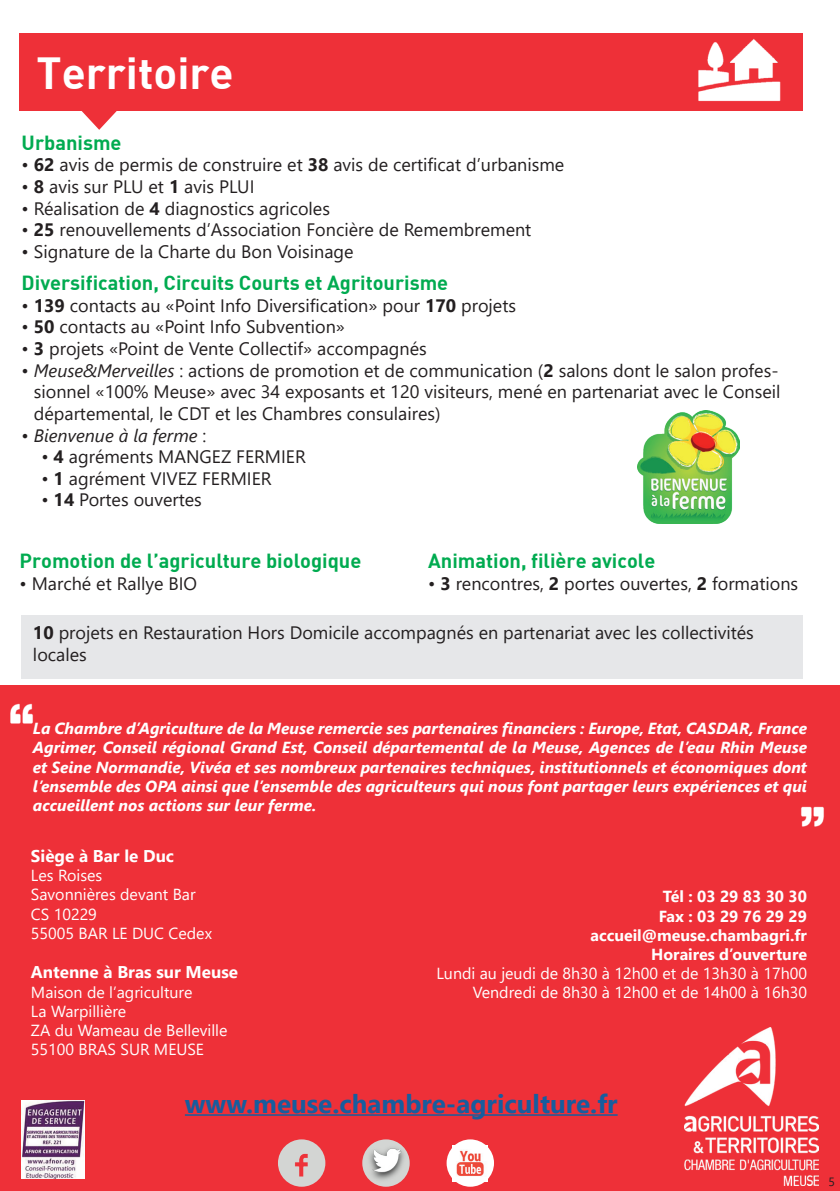
<style>
.page{position:relative;width:840px;height:1191px;background:#fff}
.page>*{position:absolute;margin:0;border:0;box-sizing:border-box;transform-origin:0 0}
.t1{font:44px "DIN Bold";color:#fff}
.t2{font:700 26px "Segoe UI";color:#175d9e}
.t3{font:20px "DIN Bold";color:#00ab50}
.t4{font:18px/21.6px "Segoe UI";color:#231f20;text-align:justify}
.t5{font:italic 18px "Segoe UI";color:#231f20}
.t6{font:700 17px "Segoe UI";color:#fff}
.t7{font:italic 700 16px/19.2px "Segoe UI";color:#fff;text-align:justify}
.t8{font:16px/19.2px "Segoe UI";color:#fff}
.t9{font:700 16px/19.2px "Segoe UI";color:#fff;text-align:right}
.t10{font:12px "Segoe UI";color:#231f20}
.s1{font-weight:700}
.s2{font-style:italic}
.s3{font-style:normal}
</style>
<div class="page">
<div style="left:19px;top:33px;width:783px;height:78px;background:#ee3038"></div>
<svg style="left:81px;top:111px;width:36px;height:19px"></svg>
<div style="left:22px;top:615px;width:780px;height:63px;background:#e6e7e9"></div>
<img style="left:698px;top:39px;width:83px;height:63px">
<img style="left:637px;top:411px;width:102px;height:113px">
<div style="left:0;top:685px;width:839px;height:506px;background:#ee3038"></div>
<img style="left:684px;top:1027px;width:133px;height:158px">
<img style="left:10px;top:703px;width:23px;height:21px">
<img style="left:801px;top:806px;width:23px;height:21px">
<hr style="left:185px;top:1114px;width:432px;height:1px;background:#175d9e">
<div style="left:278px;top:1139px;width:47px;height:47px;background:#d3d5d3;border-radius:50%"></div>
<img style="left:285px;top:1153px;width:33px;height:28px">
<svg style="left:362px;top:1139px;width:47px;height:47px"></svg>
<img style="left:365px;top:1142px;width:43px;height:43px">
<div style="left:446px;top:1139px;width:47px;height:47px;background:#fff;border-radius:50%"></div>
<img style="left:452px;top:1145px;width:35px;height:36px">
<img style="left:22px;top:1100px;width:62px;height:78px">
<h1 class="t1" style="left:36px;top:44px;width:198px">Territoire</h1>
<p class="t3" style="left:22px;top:130px;width:101px">Urbanisme</p>
<p class="t4" style="left:22px;top:153px;width:544px">• <span class="s1">62</span> avis de permis de construire et <span class="s1">38</span> avis de certificat d’urbanisme</p>
<p class="t4" style="left:22px;top:174px;width:234px">• <span class="s1">8</span> avis sur PLU et <span class="s1">1</span> avis PLUI</p>
<p class="t4" style="left:22px;top:196px;width:310px">• Réalisation de <span class="s1">4</span> diagnostics agricoles</p>
<p class="t4" style="left:22px;top:217px;width:511px">• <span class="s1">25</span> renouvellements d’Association Foncière de Remembrement</p>
<p class="t4" style="left:22px;top:239px;width:333px">• Signature de la Charte du Bon Voisinage</p>
<p class="t3" style="left:22px;top:270px;width:428px">Diversification, Circuits Courts et Agritourisme</p>
<p class="t4" style="left:22px;top:293px;width:495px">• <span class="s1">139</span> contacts au «Point Info Diversification» pour <span class="s1">170</span> projets</p>
<p class="t4" style="left:22px;top:315px;width:325px">• <span class="s1">50</span> contacts au «Point Info Subvention»</p>
<p class="t4" style="left:22px;top:336px;width:406px">• <span class="s1">3</span> projets «Point de Vente Collectif» accompagnés</p>
<p class="t4" style="left:34px;top:358px;width:747px;text-indent:-12px">• <span class="s2">Meuse&amp;Merveilles</span> : actions de promotion et de communication (<span class="s1">2</span> salons dont le salon profes&shy;sionnel «100% Meuse» avec 34 exposants et 120 visiteurs, mené en partenariat avec le Conseil départemental, le CDT et les Chambres consulaires)</p>
<p class="t5" style="left:22px;top:420px;width:186px"><span class="s3">•</span> Bienvenue à la ferme <span class="s3">:</span></p>
<p class="t4" style="left:41px;top:444px;width:266px">• <span class="s1">4</span> agréments MANGEZ FERMIER</p>
<p class="t4" style="left:41px;top:466px;width:232px">• <span class="s1">1</span> agrément VIVEZ FERMIER</p>
<p class="t4" style="left:41px;top:487px;width:162px">• <span class="s1">14</span> Portes ouvertes</p>
<p class="t3" style="left:19px;top:548px;width:343px">Promotion de l’agriculture biologique</p>
<p class="t4" style="left:19px;top:571px;width:179px">• Marché et Rallye BIO</p>
<p class="t3" style="left:428px;top:548px;width:228px">Animation, filière avicole</p>
<p class="t4" style="left:428px;top:571px;width:371px">• <span class="s1">3</span> rencontres, <span class="s1">2</span> portes ouvertes, <span class="s1">2</span> formations</p>
<p class="t4" style="left:33px;top:620px;width:722px"><span class="s1">10</span> projets en Restauration Hors Domicile accompagnés en partenariat avec les collectivités locales</p>
<p class="t7" style="left:33px;top:717px;width:775px">La Chambre d’Agriculture de la Meuse remercie ses partenaires financiers : Europe, Etat, CASDAR, France Agrimer, Conseil régional Grand Est, Conseil départemental de la Meuse, Agences de l’eau Rhin Meuse et Seine Normandie, Vivéa et ses nombreux partenaires techniques, institutionnels et économiques dont l’ensemble des OPA ainsi que l’ensemble des agriculteurs qui nous font partager leurs expériences et qui accueillent nos actions sur leur ferme.</p>
<p class="t6" style="left:31px;top:840px;width:145px">Siège à Bar le Duc</p>
<p class="t8" style="left:31px;top:864px;width:182px">Les Roises<br>Savonnières devant Bar<br>CS 10229<br>55005 BAR LE DUC Cedex</p>
<p class="t6" style="left:31px;top:956px;width:208px">Antenne à Bras sur Meuse</p>
<p class="t8" style="left:31px;top:981px;width:198px">Maison de l’agriculture<br>La Warpillière<br>ZA du Wameau de Belleville<br>55100 BRAS SUR MEUSE</p>
<p class="t9" style="left:590px;top:886px;width:218px">Tél : 03 29 83 30 30<br>Fax : 03 29 76 29 29 accueil@meuse.chambagri.fr<br>Horaires d’ouverture</p>
<p class="t8" style="left:436px;top:962px;width:372px;text-align:right">Lundi au jeudi de 8h30 à 12h00 et de 13h30 à 17h00<br>Vendredi de 8h30 à 12h00 et de 14h00 à 16h30</p>
<h2 class="t2" style="left:185px;top:1079px;width:434px">www.meuse.chambre-agriculture.fr</h2>
<p class="t10" style="left:828px;top:1170px;width:8px">5</p>
</div>
